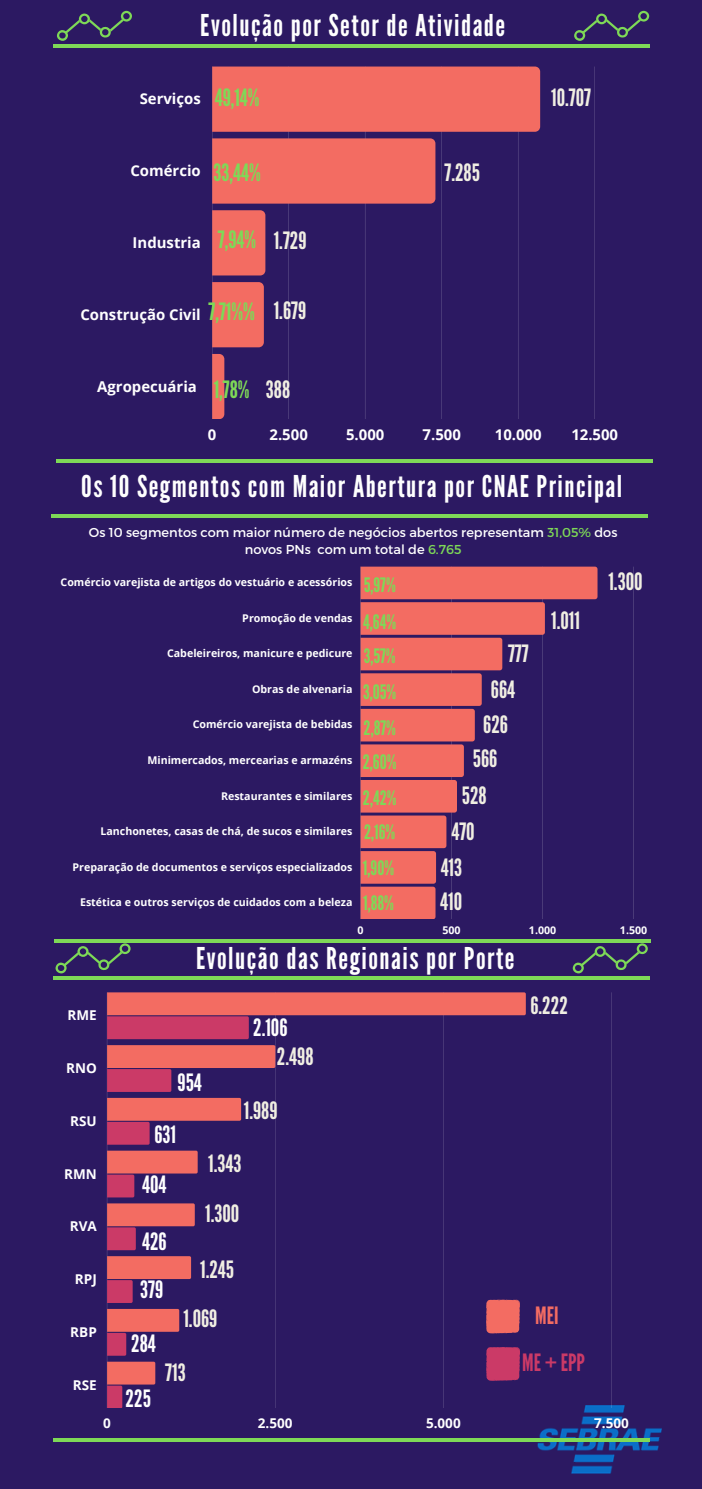
<style>
.page{position:relative;width:702px;height:1489px;background:#fff}
.page>*{position:absolute;margin:0;border:0;box-sizing:border-box;transform-origin:0 0}
.t1{font:30px "League Gothic";letter-spacing:.05em;color:#fefefe}
.t2{font:23.75px/33.5px "League Gothic";color:#f0eee2}
.t3{font:23.75px "League Gothic";color:#7ed957}
.t4{font:23.75px/48.8px "League Gothic";color:#fefefe}
.t5{font:23.75px "League Gothic";color:#cb3a67}
.t6{font:23.75px "League Gothic";color:#f36c62}
.t7{font:19.75px/33.2px "League Gothic";color:#7ed957}
.t8{font:700 15px "Open Sans";color:#fff}
.t9{font:700 13.5px "Open Sans";color:#fff}
.t10{font:13px/17.2px "Montserrat";color:#fff;text-align:center}
.t11{font:700 10.75px "Open Sans";color:#fff}
.s1{color:#7ed957}
</style>
<div class="page">
<div style="left:0;top:0;width:701px;height:1489px;background:#2c1962"></div>
<svg style="left:360px;top:567px;width:238px;height:352px"></svg>
<svg style="left:594px;top:567px;width:3px;height:32px"></svg>
<svg style="left:542px;top:602px;width:2px;height:33px"></svg>
<svg style="left:499px;top:638px;width:3px;height:32px"></svg>
<svg style="left:472px;top:673px;width:9px;height:68px"></svg>
<svg style="left:454px;top:744px;width:9px;height:68px"></svg>
<svg style="left:443px;top:815px;width:3px;height:33px"></svg>
<svg style="left:432px;top:851px;width:4px;height:68px"></svg>
<svg style="left:212px;top:67px;width:329px;height:352px"></svg>
<svg style="left:534px;top:67px;width:6px;height:65px"></svg>
<svg style="left:430px;top:138px;width:5px;height:66px"></svg>
<svg style="left:260px;top:210px;width:5px;height:65px"></svg>
<svg style="left:258px;top:282px;width:6px;height:65px"></svg>
<svg style="left:219px;top:354px;width:5px;height:65px"></svg>
<img style="left:537px;top:1406px;width:124px;height:67px">
<svg style="left:107px;top:992px;width:504px;height:416px"></svg>
<svg style="left:107px;top:992px;width:418px;height:47px"></svg>
<svg style="left:107px;top:1045px;width:168px;height:47px"></svg>
<svg style="left:107px;top:1098px;width:134px;height:99px"></svg>
<svg style="left:107px;top:1203px;width:88px;height:47px"></svg>
<svg style="left:107px;top:1256px;width:84px;height:47px"></svg>
<svg style="left:107px;top:1309px;width:72px;height:99px"></svg>
<svg style="left:57px;top:11px;width:75px;height:30px"></svg>
<hr style="left:53px;top:44px;width:596px;height:4px;background:#7ed957">
<svg style="left:574px;top:11px;width:75px;height:30px"></svg>
<hr style="left:57px;top:459px;width:595px;height:3px;background:#7ed957">
<hr style="left:52px;top:514px;width:595px;height:4px;background:#7ed957">
<hr style="left:54px;top:939px;width:596px;height:3px;background:#7ed957">
<hr style="left:53px;top:976px;width:596px;height:4px;background:#7ed957">
<hr style="left:53px;top:1438px;width:596px;height:3px;background:#7ed957">
<svg style="left:486px;top:1299px;width:33px;height:34px"></svg>
<svg style="left:486px;top:1347px;width:33px;height:34px"></svg>
<svg style="left:55px;top:943px;width:76px;height:30px"></svg>
<svg style="left:572px;top:943px;width:75px;height:30px"></svg>
<h1 class="t1" style="left:200px;top:8px;width:306px">Evolução por Setor de Atividade</h1>
<h3 class="t8" style="left:140px;top:88px;width:63px">Serviços</h3>
<h2 class="t3" style="left:214px;top:84px;width:46px">49,14%</h2>
<h3 class="t8" style="left:130px;top:160px;width:72px">Comércio</h3>
<h2 class="t3" style="left:213px;top:158px;width:49px">33,44%</h2>
<h2 class="t2" style="left:444px;top:156px;width:37px">7.285</h2>
<h3 class="t8" style="left:133px;top:232px;width:70px">Industria</h3>
<h2 class="t3" style="left:218px;top:226px;width:40px">7,94%</h2>
<h2 class="t2" style="left:273px;top:224px;width:34px">1.729</h2>
<h3 class="t8" style="left:80px;top:304px;width:122px">Construção Civil</h3>
<h2 class="t3" style="left:208px;top:298px;width:48px">7,71%%</h2>
<h2 class="t2" style="left:273px;top:294px;width:34px">1.679</h2>
<h3 class="t8" style="left:97px;top:375px;width:101px">Agropecuária</h3>
<h2 class="t3" style="left:214px;top:376px;width:37px">1,78%</h2>
<h2 class="t2" style="left:266px;top:373px;width:26px">388</h2>
<h2 class="t2" style="left:551px;top:81px;width:41px">10.707</h2>
<h3 class="t8" style="left:208px;top:424px;width:10px">0</h3>
<h3 class="t8" style="left:269px;top:424px;width:40px">2.500</h3>
<h3 class="t8" style="left:346px;top:424px;width:40px">5.000</h3>
<h3 class="t8" style="left:422px;top:424px;width:40px">7.500</h3>
<h3 class="t8" style="left:494px;top:424px;width:48px">10.000</h3>
<h3 class="t8" style="left:571px;top:424px;width:48px">12.500</h3>
<h1 class="t1" style="left:81px;top:469px;width:542px">Os 10 Segmentos com Maior Abertura por CNAE Principal</h1>
<p class="t10" style="left:89px;top:523px;width:529px">Os 10 segmentos com maior número de negócios abertos representam <span class="s1">31,05%</span> dos novos PNs com um total de <span class="s1">6.765</span></p>
<p class="t11" style="left:61px;top:575px;width:293px">Comércio varejista de artigos do vestuário e acessórios</p>
<p class="t11" style="left:242px;top:610px;width:112px">Promoção de vendas</p>
<p class="t11" style="left:167px;top:646px;width:187px">Cabeleireiros, manicure e pedicure</p>
<p class="t11" style="left:252px;top:681px;width:102px">Obras de alvenaria</p>
<p class="t11" style="left:193px;top:717px;width:161px">Comércio varejista de bebidas</p>
<p class="t11" style="left:147px;top:752px;width:206px">Minimercados, mercearias e armazéns</p>
<p class="t11" style="left:221px;top:788px;width:133px">Restaurantes e similares</p>
<p class="t11" style="left:100px;top:823px;width:253px">Lanchonetes, casas de chá, de sucos e similares</p>
<p class="t11" style="left:72px;top:859px;width:281px">Preparação de documentos e serviços especializados</p>
<p class="t11" style="left:80px;top:895px;width:274px">Estética e outros serviços de cuidados com a beleza</p>
<h3 class="t7" style="left:363px;top:568px;width:34px">5,97%</h3>
<h3 class="t7" style="left:363px;top:605px;width:34px">4,64%</h3>
<h3 class="t7" style="left:363px;top:638px;width:35px;line-height:35.8px">3,57%<br>3,05%</h3>
<h3 class="t7" style="left:363px;top:712px;width:35px">2,87%<br>2,60%</h3>
<h3 class="t7" style="left:363px;top:781px;width:35px;line-height:34px">2,42%<br>2,16%</h3>
<h3 class="t7" style="left:363px;top:851px;width:33px;line-height:35px">1,90%<br>1,88%</h3>
<h2 class="t2" style="left:490px;top:636px;width:39px;line-height:35.5px;text-indent:17px">777<br>664</h2>
<h2 class="t2" style="left:472px;top:709px;width:37px;text-align:center">626<br>566</h2>
<h2 class="t2" style="left:461px;top:779px;width:26px">528</h2>
<h2 class="t2" style="left:451px;top:815px;width:25px">470</h2>
<h2 class="t2" style="left:440px;top:851px;width:23px">413</h2>
<h2 class="t2" style="left:440px;top:885px;width:23px">410</h2>
<h2 class="t2" style="left:551px;top:604px;width:30px">1.011</h2>
<h2 class="t2" style="left:608px;top:566px;width:36px">1.300</h2>
<p class="t11" style="left:357px;top:922px;width:8px">0</p>
<p class="t11" style="left:442px;top:922px;width:20px">500</p>
<p class="t11" style="left:528px;top:922px;width:29px">1.000</p>
<p class="t11" style="left:619px;top:922px;width:29px">1.500</p>
<p class="t9" style="left:68px;top:1006px;width:31px">RME</p>
<p class="t9" style="left:66px;top:1058px;width:32px">RNO</p>
<p class="t9" style="left:70px;top:1111px;width:28px">RSU</p>
<p class="t9" style="left:64px;top:1164px;width:34px">RMN</p>
<p class="t9" style="left:70px;top:1217px;width:29px">RVA</p>
<p class="t9" style="left:75px;top:1269px;width:23px">RPJ</p>
<p class="t9" style="left:70px;top:1322px;width:28px">RBP</p>
<p class="t9" style="left:73px;top:1375px;width:25px">RSE</p>
<h1 class="t1" style="left:196px;top:941px;width:320px">Evolução das Regionais por Porte</h1>
<h2 class="t4" style="left:177px;top:1058px;width:26px">954</h2>
<h2 class="t4" style="left:154px;top:1111px;width:23px">631</h2>
<h2 class="t4" style="left:253px;top:1004px;width:36px">2.106</h2>
<h2 class="t2" style="left:277px;top:1040px;width:38px">2.498</h2>
<h2 class="t2" style="left:244px;top:1095px;width:35px">1.989</h2>
<h2 class="t4" style="left:142px;top:1160px;width:26px">404</h2>
<h2 class="t4" style="left:140px;top:1217px;width:28px">426<br>379</h2>
<h2 class="t4" style="left:131px;top:1320px;width:26px">284</h2>
<h2 class="t2" style="left:205px;top:1139px;width:38px;line-height:50px">1.343<br>1.300</h2>
<h2 class="t2" style="left:183px;top:1246px;width:52px;line-height:48.8px;text-indent:17px">1.245<br>1.069</h2>
<h2 class="t4" style="left:126px;top:1374px;width:27px">225</h2>
<h2 class="t2" style="left:165px;top:1356px;width:22px">713</h2>
<h2 class="t2" style="left:530px;top:989px;width:39px">6.222</h2>
<h2 class="t6" style="left:535px;top:1302px;width:25px">MEI</h2>
<h2 class="t5" style="left:522px;top:1349px;width:64px">ME + EPP</h2>
<p class="t9" style="left:103px;top:1413px;width:9px">0</p>
<p class="t9" style="left:258px;top:1413px;width:36px">2.500</p>
<p class="t9" style="left:426px;top:1413px;width:36px">5.000</p>
<p class="t9" style="left:594px;top:1413px;width:36px">7.500</p>
</div>
